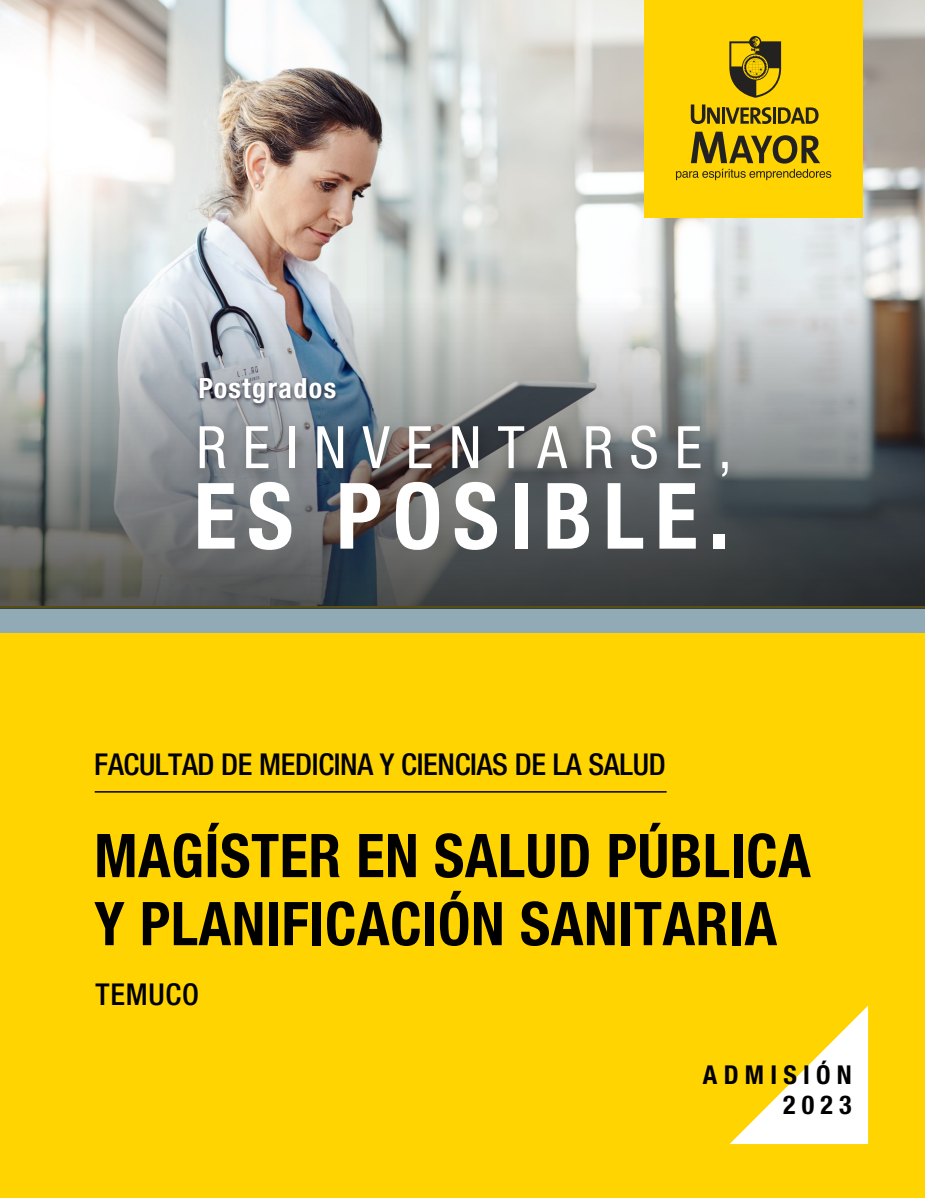
<style>
.page{position:relative;width:925px;height:1198px;background:#fff}
.page>*{position:absolute;margin:0;border:0;box-sizing:border-box;transform-origin:0 0}
.t1{font:700 condensed 91.65px "Helvetica Neue LT Std";letter-spacing:.12em;color:#fff}
.t2{font:700 condensed 60.3px/67.9px "Helvetica Neue LT Std";letter-spacing:.01em;color:#000}
.t3{font:condensed 58.65px "Helvetica Neue LT Std";letter-spacing:.275em;color:#fff}
.t4{font:500 condensed 30.15px "Helvetica Neue LT Std";letter-spacing:-.01em;color:#000}
.t5{font:700 condensed 27.9px "Helvetica Neue LT Std";letter-spacing:.05em;color:#fff}
.t6{font:700 condensed 25.95px/30px "Helvetica Neue LT Std";letter-spacing:.24em;color:#000;text-align:right}
</style>
<div class="page">
<div style="left:0;top:0;width:924px;height:1197px;background:#ffd400"></div>
<img style="left:0;top:0;width:924px;height:295px">
<hr style="left:95px;top:791px;width:571px;height:1px;background:#000">
<div style="left:644px;top:0;width:218px;height:217px;background:#ffd400"></div>
<svg style="left:690px;top:104px;width:29px;height:20px"></svg>
<hr style="left:721px;top:107px;width:3px;height:17px;background:#232220">
<svg style="left:725px;top:107px;width:46px;height:17px"></svg>
<hr style="left:772px;top:107px;width:3px;height:17px;background:#232220">
<svg style="left:778px;top:107px;width:40px;height:17px"></svg>
<svg style="left:676px;top:132px;width:154px;height:48px"></svg>
<svg style="left:729px;top:36px;width:53px;height:62px"></svg>
<svg style="left:730px;top:1006px;width:137px;height:137px"></svg>
<div style="left:0;top:608px;width:924px;height:24px;background:#90abb6"></div>
<svg style="left:0;top:295px;width:924px;height:313px;background:#7c8081"></svg>
<p class="t5" style="left:198px;top:371px;width:139px">Postgrados</p>
<p class="t3" style="left:196px;top:413px;width:537px">REINVENTARSE,</p>
<h1 class="t1" style="left:194px;top:460px;width:537px">ES POSIBLE.</h1>
<p class="t4" style="left:94px;top:746px;width:572px">FACULTAD DE MEDICINA Y CIENCIAS DE LA SALUD</p>
<p class="t2" style="left:94px;top:820px;width:717px">MAGÍSTER EN SALUD PÚBLICA<br>Y PLANIFICACIÓN SANITARIA</p>
<p class="t4" style="left:96px;top:976px;width:105px">TEMUCO</p>
<p class="t6" style="left:702px;top:1059px;width:150px">ADMISIÓN<br>2023</p>
</div>
